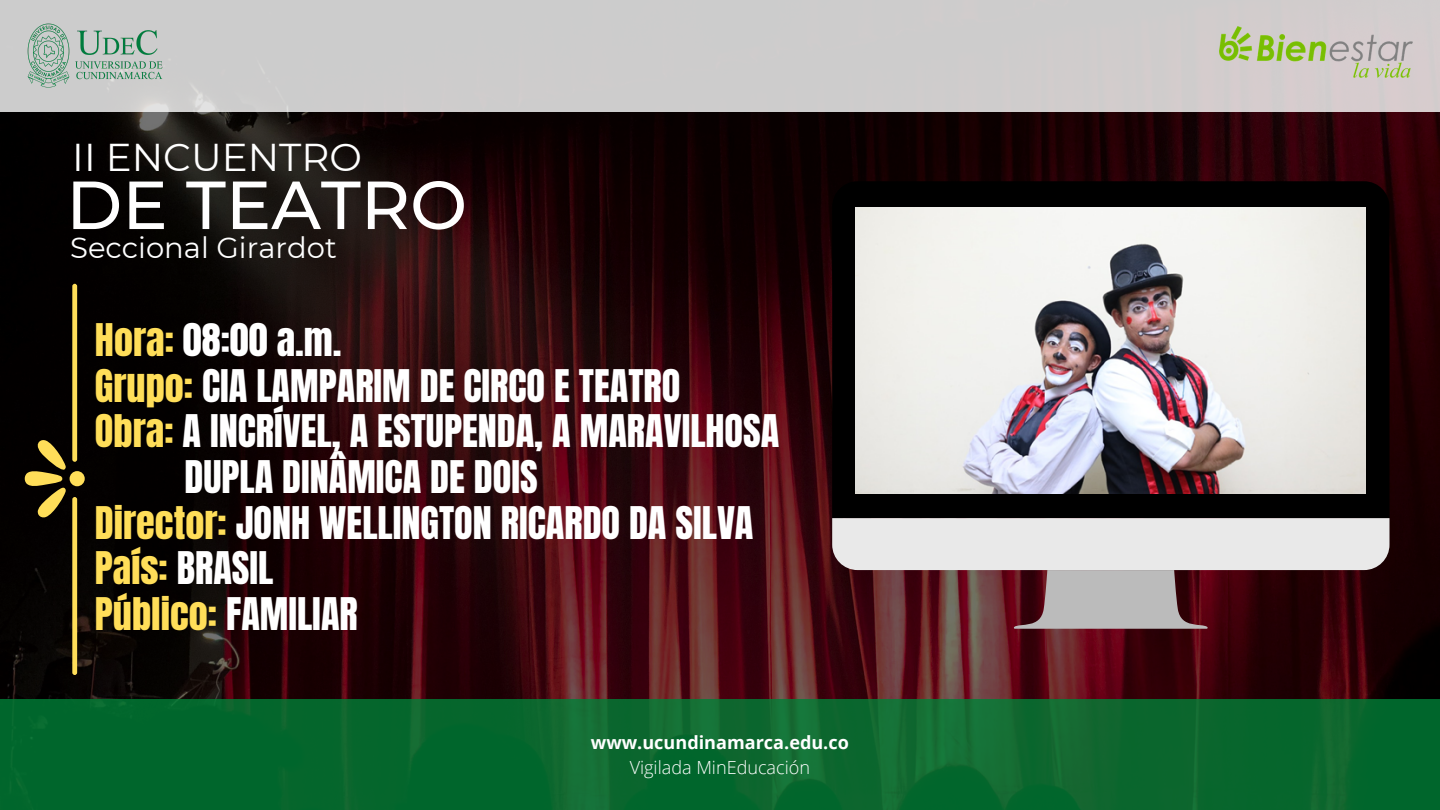
<style>
.page{position:relative;width:1440px;height:810px;background:#fff}
.page>*{position:absolute;margin:0;border:0;box-sizing:border-box;transform-origin:0 0}
.t1{font:500 67.9px "Montserrat";color:#fff}
.t2{font:38.7px "Montserrat";color:#fff}
.t3{font:38.3px "Anton";color:#fff}
.t4{font:38.3px "Anton";color:#ffde59}
.t5{font:29.1px "Montserrat";color:#fff}
.t6{font:700 18.1px "Open Sans";color:#fff}
.t7{font:300 18.1px "Open Sans";color:#fff}
.s1{color:#ffde59}
.s2{color:#fff}
</style>
<div class="page">
<img style="left:0;top:111px;width:1440px;height:588px">
<div style="left:0;top:0;width:1440px;height:111px;background:#cdcccc"></div>
<svg style="left:0;top:699px;width:1440px;height:111px;fill:#06662c"></svg>
<img style="left:27px;top:23px;width:136px;height:67px">
<img style="left:1219px;top:27px;width:194px;height:57px">
<div style="left:832px;top:181px;width:558px;height:337px;background:#000"></div>
<svg style="left:832px;top:518px;width:558px;height:111px"></svg>
<img style="left:856px;top:208px;width:509px;height:286px">
<div style="left:70px;top:471px;width:15px;height:15px;background:#ffde59;border-radius:50%"></div>
<svg style="left:25px;top:440px;width:41px;height:78px"></svg>
<div style="left:72px;top:497px;width:5px;height:178px;background:#ffde59;border-radius:2px"></div>
<div style="left:72px;top:284px;width:5px;height:178px;background:#ffde59;border-radius:2px"></div>
<p class="t2" style="left:72px;top:134px;width:291px">II ENCUENTRO</p>
<h1 class="t1" style="left:66px;top:163px;width:402px">DE TEATRO</h1>
<p class="t5" style="left:70px;top:230px;width:268px">Seccional Girardot</p>
<p class="t3" style="left:95px;top:312px;width:248px"><span class="s1">Hora:</span> 08:00 a.m.</p>
<p class="t3" style="left:95px;top:358px;width:587px"><span class="s1">Grupo:</span> CIA LAMPARIM DE CIRCO E TEATRO</p>
<p class="t3" style="left:95px;top:404px;width:686px"><span class="s1">Obra:</span> A INCRÍVEL, A ESTUPENDA, A MARAVILHOSA</p>
<p class="t3" style="left:184px;top:449px;width:355px">DUPLA DINÂMICA DE DOIS</p>
<p class="t3" style="left:95px;top:495px;width:660px"><span class="s1">Director:</span> JONH WELLINGTON RICARDO DA SILVA</p>
<p class="t3" style="left:95px;top:541px;width:180px"><span class="s1">País:</span> BRASIL</p>
<p class="t4" style="left:95px;top:586px;width:264px">Público: <span class="s2">FAMILIAR</span></p>
<p class="t6" style="left:591px;top:729px;width:260px">www.ucundinamarca.edu.co</p>
<p class="t7" style="left:630px;top:755px;width:182px">Vigilada MinEducación</p>
</div>
